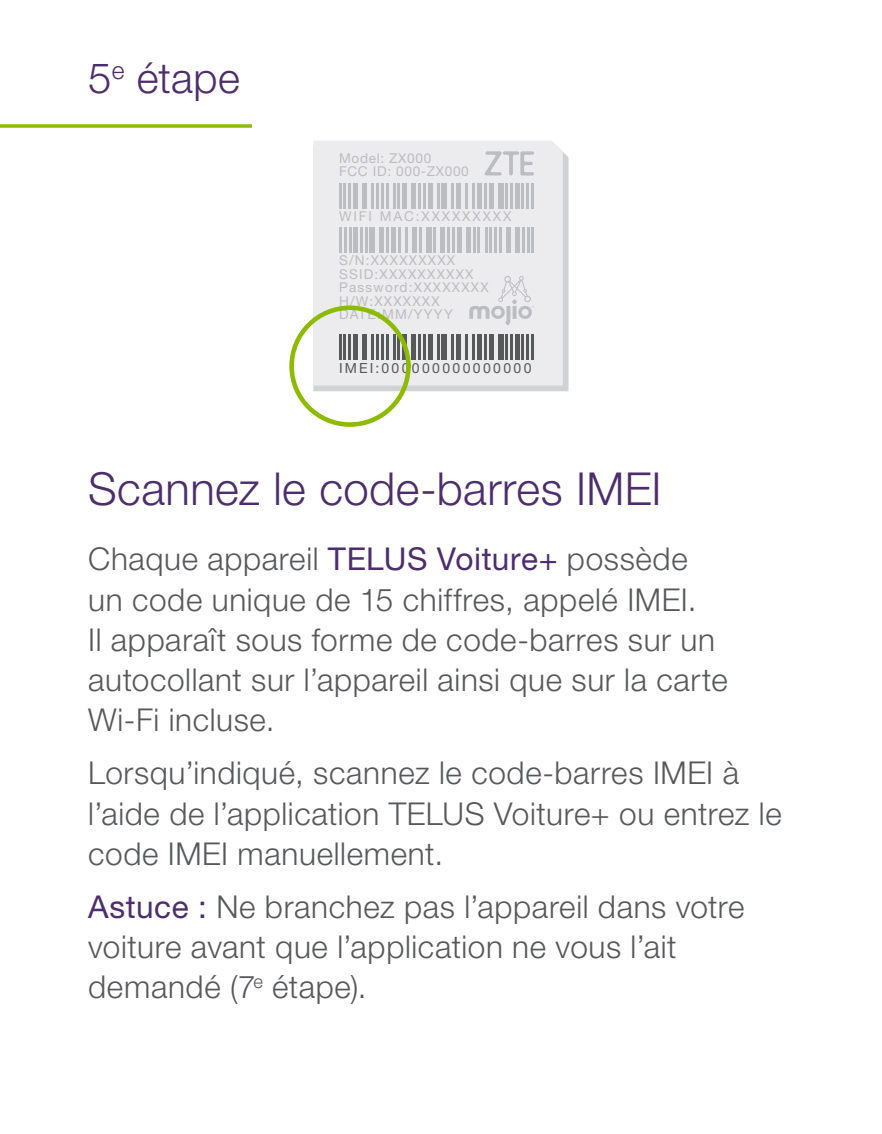
<style>
.page{position:relative;width:882px;height:1134px;background:#fff}
.page>*{position:absolute;margin:0;border:0;box-sizing:border-box;transform-origin:0 0}
.t1{font:300 45.5px "Helvetica Neue LT Std";letter-spacing:.01em;color:#4d2e6d}
.t2{font:300 42px "Helvetica Neue LT Std";letter-spacing:.01em;color:#4d2e6d}
.text{font:300 31.5px/40.2px "Helvetica Neue LT Std";letter-spacing:.02em;color:#57585a}
.t3{font:14px "Helvetica Neue LT Std";letter-spacing:.17em;color:#57585a}
.t4{font:13.65px "Helvetica Neue LT Std";letter-spacing:.09em;color:#bcbdc0}
.t5{font:13.65px "Helvetica Neue LT Std";letter-spacing:.05em;color:#bcbdc0}
.t6{font:13.65px "Helvetica Neue LT Std";letter-spacing:.14em;color:#bcbdc0}
.s1{font-weight:400;color:#4d2e6d}
</style>
<div class="page">
<svg style="left:412px;top:152px;width:157px;height:239px;background:#d3d4d6"></svg>
<div style="left:313px;top:141px;width:250px;height:245px;background:#ececee"></div>
<hr style="left:526px;top:334px;width:3px;height:25px;background:#57585a">
<hr style="left:522px;top:334px;width:2px;height:25px;background:#57585a">
<hr style="left:531px;top:334px;width:2px;height:25px;background:#57585a">
<hr style="left:510px;top:334px;width:2px;height:25px;background:#57585a">
<hr style="left:515px;top:334px;width:4px;height:25px;background:#57585a">
<div style="left:489px;top:334px;width:5px;height:25px;background:#57585a"></div>
<hr style="left:505px;top:334px;width:3px;height:25px;background:#57585a">
<hr style="left:502px;top:334px;width:2px;height:25px;background:#57585a">
<hr style="left:498px;top:334px;width:2px;height:25px;background:#57585a">
<hr style="left:473px;top:334px;width:2px;height:25px;background:#57585a">
<hr style="left:484px;top:334px;width:3px;height:25px;background:#57585a">
<div style="left:477px;top:334px;width:5px;height:25px;background:#57585a"></div>
<div style="left:456px;top:334px;width:5px;height:25px;background:#57585a"></div>
<hr style="left:466px;top:334px;width:2px;height:25px;background:#57585a">
<hr style="left:444px;top:334px;width:3px;height:25px;background:#57585a">
<hr style="left:437px;top:334px;width:3px;height:25px;background:#57585a">
<hr style="left:441px;top:334px;width:2px;height:25px;background:#57585a">
<div style="left:428px;top:334px;width:5px;height:25px;background:#57585a"></div>
<hr style="left:419px;top:334px;width:2px;height:25px;background:#57585a">
<hr style="left:423px;top:334px;width:3px;height:25px;background:#57585a">
<hr style="left:412px;top:334px;width:4px;height:25px;background:#57585a">
<hr style="left:451px;top:334px;width:3px;height:25px;background:#57585a">
<hr style="left:527px;top:227px;width:2px;height:26px;background:#bcbdc0">
<hr style="left:344px;top:228px;width:3px;height:25px;background:#bcbdc0">
<hr style="left:349px;top:228px;width:2px;height:25px;background:#bcbdc0">
<hr style="left:340px;top:228px;width:2px;height:25px;background:#bcbdc0">
<hr style="left:361px;top:228px;width:2px;height:25px;background:#bcbdc0">
<hr style="left:354px;top:228px;width:4px;height:25px;background:#bcbdc0">
<div style="left:379px;top:228px;width:5px;height:25px;background:#bcbdc0"></div>
<hr style="left:365px;top:228px;width:3px;height:25px;background:#bcbdc0">
<hr style="left:369px;top:228px;width:2px;height:25px;background:#bcbdc0">
<hr style="left:373px;top:228px;width:2px;height:25px;background:#bcbdc0">
<hr style="left:398px;top:228px;width:2px;height:25px;background:#bcbdc0">
<hr style="left:386px;top:228px;width:3px;height:25px;background:#bcbdc0">
<div style="left:391px;top:228px;width:5px;height:25px;background:#bcbdc0"></div>
<div style="left:412px;top:228px;width:5px;height:25px;background:#bcbdc0"></div>
<hr style="left:405px;top:228px;width:2px;height:25px;background:#bcbdc0">
<hr style="left:426px;top:228px;width:3px;height:25px;background:#bcbdc0">
<hr style="left:433px;top:228px;width:3px;height:25px;background:#bcbdc0">
<hr style="left:430px;top:228px;width:2px;height:25px;background:#bcbdc0">
<div style="left:440px;top:228px;width:5px;height:25px;background:#bcbdc0"></div>
<hr style="left:452px;top:228px;width:2px;height:25px;background:#bcbdc0">
<hr style="left:447px;top:228px;width:3px;height:25px;background:#bcbdc0">
<div style="left:466px;top:228px;width:5px;height:25px;background:#bcbdc0"></div>
<hr style="left:457px;top:228px;width:4px;height:25px;background:#bcbdc0">
<hr style="left:485px;top:228px;width:2px;height:25px;background:#bcbdc0">
<hr style="left:473px;top:228px;width:2px;height:25px;background:#bcbdc0">
<hr style="left:478px;top:228px;width:2px;height:25px;background:#bcbdc0">
<hr style="left:499px;top:228px;width:2px;height:25px;background:#bcbdc0">
<hr style="left:419px;top:228px;width:3px;height:25px;background:#bcbdc0">
<hr style="left:490px;top:228px;width:2px;height:25px;background:#bcbdc0">
<hr style="left:494px;top:228px;width:3px;height:25px;background:#bcbdc0">
<div style="left:515px;top:228px;width:5px;height:25px;background:#bcbdc0"></div>
<div style="left:506px;top:228px;width:5px;height:25px;background:#bcbdc0"></div>
<hr style="left:522px;top:228px;width:3px;height:25px;background:#bcbdc0">
<hr style="left:532px;top:227px;width:2px;height:26px;background:#bcbdc0">
<hr style="left:344px;top:183px;width:2px;height:26px;background:#bcbdc0">
<hr style="left:526px;top:184px;width:3px;height:25px;background:#bcbdc0">
<hr style="left:522px;top:184px;width:2px;height:25px;background:#bcbdc0">
<hr style="left:531px;top:184px;width:2px;height:25px;background:#bcbdc0">
<hr style="left:510px;top:184px;width:2px;height:25px;background:#bcbdc0">
<hr style="left:515px;top:184px;width:4px;height:25px;background:#bcbdc0">
<div style="left:489px;top:184px;width:5px;height:25px;background:#bcbdc0"></div>
<hr style="left:505px;top:184px;width:3px;height:25px;background:#bcbdc0">
<hr style="left:502px;top:184px;width:2px;height:25px;background:#bcbdc0">
<hr style="left:498px;top:184px;width:2px;height:25px;background:#bcbdc0">
<hr style="left:473px;top:184px;width:2px;height:25px;background:#bcbdc0">
<hr style="left:484px;top:184px;width:3px;height:25px;background:#bcbdc0">
<div style="left:477px;top:184px;width:5px;height:25px;background:#bcbdc0"></div>
<div style="left:456px;top:184px;width:5px;height:25px;background:#bcbdc0"></div>
<hr style="left:466px;top:184px;width:2px;height:25px;background:#bcbdc0">
<hr style="left:444px;top:184px;width:3px;height:25px;background:#bcbdc0">
<hr style="left:437px;top:184px;width:3px;height:25px;background:#bcbdc0">
<hr style="left:441px;top:184px;width:2px;height:25px;background:#bcbdc0">
<div style="left:428px;top:184px;width:5px;height:25px;background:#bcbdc0"></div>
<hr style="left:419px;top:184px;width:2px;height:25px;background:#bcbdc0">
<hr style="left:423px;top:184px;width:3px;height:25px;background:#bcbdc0">
<div style="left:402px;top:184px;width:5px;height:25px;background:#bcbdc0"></div>
<hr style="left:412px;top:184px;width:4px;height:25px;background:#bcbdc0">
<hr style="left:386px;top:184px;width:2px;height:25px;background:#bcbdc0">
<hr style="left:398px;top:184px;width:2px;height:25px;background:#bcbdc0">
<hr style="left:393px;top:184px;width:2px;height:25px;background:#bcbdc0">
<hr style="left:372px;top:184px;width:2px;height:25px;background:#bcbdc0">
<hr style="left:451px;top:184px;width:3px;height:25px;background:#bcbdc0">
<hr style="left:381px;top:184px;width:3px;height:25px;background:#bcbdc0">
<hr style="left:377px;top:184px;width:2px;height:25px;background:#bcbdc0">
<div style="left:353px;top:184px;width:5px;height:25px;background:#bcbdc0"></div>
<div style="left:362px;top:184px;width:5px;height:25px;background:#bcbdc0"></div>
<hr style="left:348px;top:184px;width:3px;height:25px;background:#bcbdc0">
<hr style="left:339px;top:183px;width:2px;height:26px;background:#bcbdc0">
<svg style="left:485px;top:151px;width:49px;height:25px"></svg>
<svg style="left:469px;top:276px;width:65px;height:49px;background:#e1e1e4"></svg>
<svg style="left:289px;top:304px;width:123px;height:123px"></svg>
<svg style="left:0;top:124px;width:252px;height:4px"></svg>
<p class="t2" style="left:88px;top:52px;width:153px">5<sup>e</sup> étape</p>
<p class="t5" style="left:339px;top:150px;width:94px">Model: ZX000</p>
<p class="t5" style="left:339px;top:163px;width:131px">FCC ID: 000-ZX000</p>
<p class="t6" style="left:339px;top:208px;width:174px">WIFI MAC:XXXXXXXXX</p>
<p class="t4" style="left:339px;top:252px;width:118px">S/N:XXXXXXXXX</p>
<p class="t4" style="left:339px;top:266px;width:136px">SSID:XXXXXXXXXX</p>
<p class="t4" style="left:339px;top:279px;width:151px">Password:XXXXXXXX</p>
<p class="t4" style="left:339px;top:293px;width:102px">H/W:XXXXXXX</p>
<p class="t4" style="left:339px;top:306px;width:115px">DATE:MM/YYYY</p>
<p class="t3" style="left:339px;top:360px;width:194px">IMEI:000000000000000</p>
<p class="t1" style="left:88px;top:461px;width:575px">Scannez le code-barres IMEI</p>
<p class="text" style="left:88px;top:538px;width:641px">Chaque appareil <span class="s1">TELUS Voiture+</span> possède un code unique de 15 chiffres, appelé IMEI.<br>Il apparaît sous forme de code-barres sur un autocollant sur l’appareil ainsi que sur la carte Wi-Fi incluse.</p>
<p class="text" style="left:88px;top:752px;width:695px">Lorsqu’indiqué, scannez le code-barres IMEI à l’aide de l’application TELUS Voiture+ ou entrez le code IMEI manuellement.</p>
<p class="text" style="left:88px;top:886px;width:658px"><span class="s1">Astuce :</span> Ne branchez pas l’appareil dans votre voiture avant que l’application ne vous l’ait demandé (7<sup>e</sup> étape).</p>
</div>
